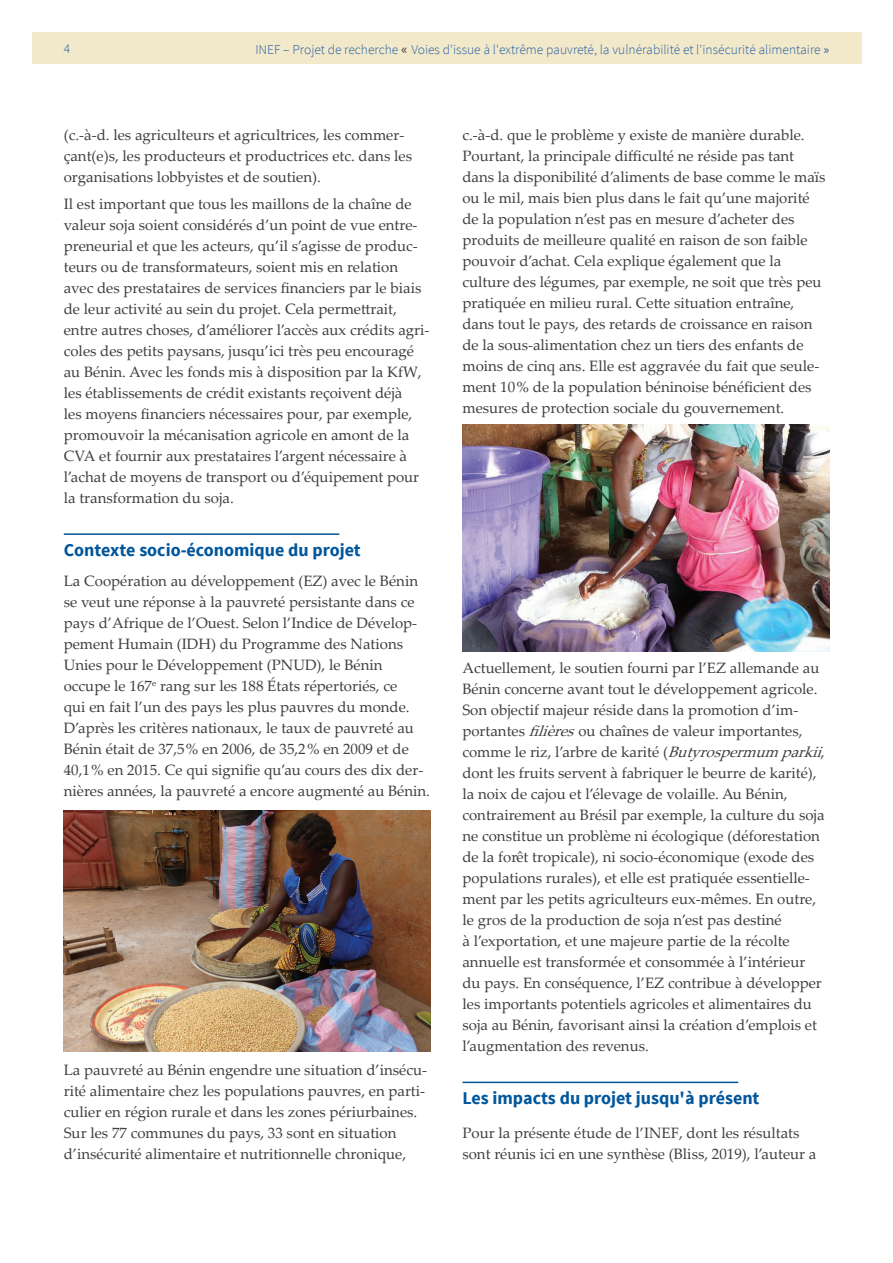
<style>
.page{position:relative;width:893px;height:1263px;background:#fff}
.page>*{position:absolute;margin:0;border:0;box-sizing:border-box;transform-origin:0 0}
.t1{font:700 18px "Source Sans Pro";color:#01569c}
.t2{font:15px/21px "Palatino Linotype";color:#3e3e3f}
.t3{font:300 13.5px "Source Sans Pro";color:#2661a4}
.s1{font-weight:400;font-size:15px;color:#3e3e3f}
.s2{font-weight:400}
.s3{font-style:italic}
</style>
<div class="page">
<div style="left:32px;top:32px;width:829px;height:32px;background:#f2e8ca"></div>
<hr style="left:64px;top:533px;width:275px;height:2px;background:#01569c">
<img style="left:64px;top:811px;width:367px;height:241px">
<hr style="left:462px;top:1081px;width:276px;height:2px;background:#01569c">
<img style="left:462px;top:425px;width:367px;height:227px">
<p class="t3" style="left:64px;top:40px;width:8px">4</p>
<p class="t3" style="left:255px;top:41px;width:575px">INEF – Projet de recherche <span class="s1">«</span> Voies d'issue à l'extrême pauvreté, la vulnérabilité et l'insécurité alimentaire <span class="s2">»</span></p>
<p class="t2" style="left:64px;top:123px;width:350px">(c.-à-d. les agriculteurs et agricultrices, les commer&shy;çant(e)s, les producteurs et productrices etc. dans les organisations lobbyistes et de soutien).</p>
<p class="t2" style="left:64px;top:193px;width:367px">Il est important que tous les maillons de la chaîne de valeur soja soient considérés d’un point de vue entre&shy;preneurial et que les acteurs, qu’il s’agisse de produc&shy;teurs ou de transformateurs, soient mis en relation avec des prestataires de services financiers par le biais de leur activité au sein du projet. Cela permettrait, entre autres choses, d’améliorer l’accès aux crédits agri&shy;coles des petits paysans, jusqu’ici très peu encouragé au Bénin. Avec les fonds mis à disposition par la KfW, les établissements de crédit existants reçoivent déjà<br>les moyens financiers nécessaires pour, par exemple, promouvoir la mécanisation agricole en amont de la CVA et fournir aux prestataires l’argent nécessaire à l’achat de moyens de transport ou d’équipement pour la transformation du soja.</p>
<p class="t1" style="left:64px;top:539px;width:298px">Contexte socio-économique du projet</p>
<p class="t2" style="left:64px;top:569px;width:368px">La Coopération au développement (EZ) avec le Bénin se veut une réponse à la pauvreté persistante dans ce pays d’Afrique de l’Ouest. Selon l’Indice de Dévelop&shy;pement Humain (IDH) du Programme des Nations Unies pour le Développement (PNUD), le Bénin occupe le 167<sup>e</sup> rang sur les 188 États répertoriés, ce<br>qui en fait l’un des pays les plus pauvres du monde.<br>D’après les critères nationaux, le taux de pauvreté au Bénin était de 37,5 % en 2006, de 35,2 % en 2009 et de 40,1 % en 2015. Ce qui signifie qu’au cours des dix der&shy;nières années, la pauvreté a encore augmenté au Bénin.</p>
<p class="t2" style="left:64px;top:1059px;width:365px">La pauvreté au Bénin engendre une situation d’insécu&shy;rité alimentaire chez les populations pauvres, en parti&shy;culier en région rurale et dans les zones périurbaines.<br>Sur les 77 communes du pays, 33 sont en situation d’insécurité alimentaire et nutritionnelle chronique,</p>
<p class="t2" style="left:462px;top:123px;width:365px">c.-à-d. que le problème y existe de manière durable.<br>Pourtant, la principale difficulté ne réside pas tant dans la disponibilité d’aliments de base comme le maïs ou le mil, mais bien plus dans le fait qu’une majorité de la population n’est pas en mesure d’acheter des produits de meilleure qualité en raison de son faible pouvoir d’achat. Cela explique également que la culture des légumes, par exemple, ne soit que très peu pratiquée en milieu rural. Cette situation entraîne, dans tout le pays, des retards de croissance en raison de la sous-alimentation chez un tiers des enfants de moins de cinq ans. Elle est aggravée du fait que seule&shy;ment 10 % de la population béninoise bénéficient des mesures de protection sociale du gouvernement.</p>
<p class="t2" style="left:462px;top:657px;width:367px">Actuellement, le soutien fourni par l’EZ allemande au Bénin concerne avant tout le développement agricole.<br>Son objectif majeur réside dans la promotion d’im&shy;portantes <span class="s3">filières</span>ou chaînes de valeur importantes, comme le riz, l’arbre de karité (<span class="s3">Butyrospermum parkii</span>, dont les fruits servent à fabriquer le beurre de karité), la noix de cajou et l’élevage de volaille. Au Bénin, contrairement au Brésil par exemple, la culture du soja ne constitue un problème ni écologique (déforestation de la forêt tropicale), ni socio-économique (exode des populations rurales), et elle est pratiquée essentielle&shy;ment par les petits agriculteurs eux-mêmes. En outre, le gros de la production de soja n’est pas destiné<br>à l’exportation, et une majeure partie de la récolte annuelle est transformée et consommée à l’intérieur<br>du pays. En conséquence, l’EZ contribue à développer les importants potentiels agricoles et alimentaires du soja au Bénin, favorisant ainsi la création d’emplois et l’augmentation des revenus.</p>
<p class="t1" style="left:462px;top:1087px;width:299px">Les impacts du projet jusqu'à présent</p>
<p class="t2" style="left:462px;top:1122px;width:355px">Pour la présente étude de l’INEF, dont les résultats sont réunis ici en une synthèse (Bliss, 2019), l’auteur a</p>
</div>
